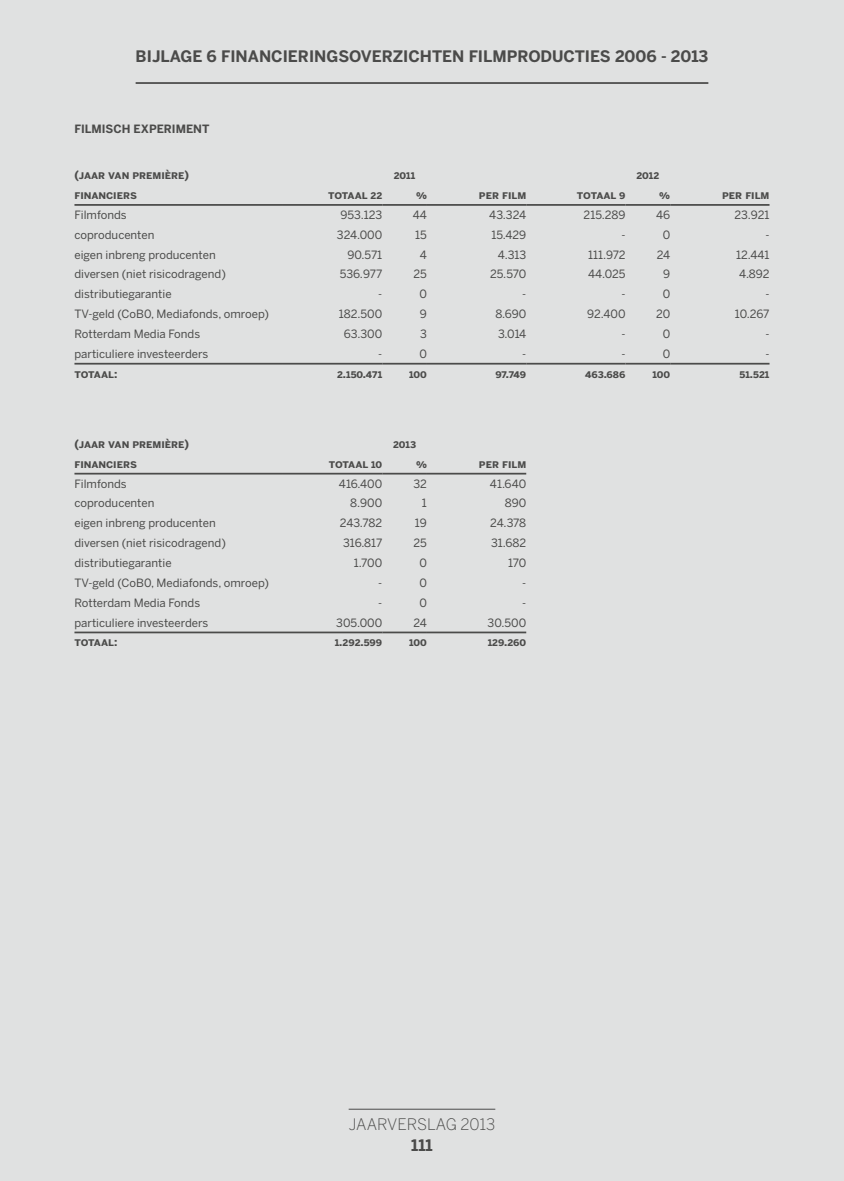
<style>
.page{position:relative;width:844px;height:1181px;background:#fff}
.page>*{position:absolute;margin:0;border:0;box-sizing:border-box;transform-origin:0 0}
.t1{font:700 15.75px "Benton Sans";color:#4b4b4a}
.t2{font:300 15.75px "Benton Sans";color:#4b4b4a}
.t3{font:11.38px "Benton Sans";color:#4b4b4a}
.t4{font:11.38px "Benton Sans Bold SC";color:#4b4b4a}
.t5{font:700 11.38px "Benton Sans";color:#4b4b4a}
</style>
<div class="page">
<div style="left:0;top:0;width:843px;height:1181px;background:#e0e1e1"></div>
<hr style="left:348px;top:1108px;width:147px;height:1px;background:#4b4b4a">
<hr style="left:74px;top:204px;width:209px;height:2px;background:#4b4b4a">
<hr style="left:283px;top:204px;width:99px;height:2px;background:#4b4b4a">
<hr style="left:382px;top:204px;width:45px;height:2px;background:#4b4b4a">
<hr style="left:427px;top:204px;width:99px;height:2px;background:#4b4b4a">
<hr style="left:526px;top:204px;width:99px;height:2px;background:#4b4b4a">
<hr style="left:625px;top:204px;width:45px;height:2px;background:#4b4b4a">
<hr style="left:670px;top:204px;width:99px;height:2px;background:#4b4b4a">
<hr style="left:74px;top:363px;width:209px;height:1px;background:#4b4b4a">
<hr style="left:283px;top:363px;width:99px;height:1px;background:#4b4b4a">
<hr style="left:382px;top:363px;width:45px;height:1px;background:#4b4b4a">
<hr style="left:427px;top:363px;width:99px;height:1px;background:#4b4b4a">
<hr style="left:526px;top:363px;width:99px;height:1px;background:#4b4b4a">
<hr style="left:625px;top:363px;width:45px;height:1px;background:#4b4b4a">
<hr style="left:670px;top:363px;width:99px;height:1px;background:#4b4b4a">
<hr style="left:74px;top:473px;width:209px;height:1px;background:#4b4b4a">
<hr style="left:283px;top:473px;width:99px;height:1px;background:#4b4b4a">
<hr style="left:382px;top:473px;width:45px;height:1px;background:#4b4b4a">
<hr style="left:427px;top:473px;width:99px;height:1px;background:#4b4b4a">
<hr style="left:74px;top:631px;width:209px;height:2px;background:#4b4b4a">
<hr style="left:283px;top:631px;width:99px;height:2px;background:#4b4b4a">
<hr style="left:382px;top:631px;width:45px;height:2px;background:#4b4b4a">
<hr style="left:427px;top:631px;width:99px;height:2px;background:#4b4b4a">
<hr style="left:136px;top:82px;width:572px;height:2px;background:#4b4b4a">
<p class="t1" style="left:136px;top:47px;width:574px">BIJLAGE 6 FINANCIERINGSOVERZICHTEN FILMPRODUCTIES 2006 - 2013</p>
<p class="t5" style="left:74px;top:122px;width:136px">FILMISCH EXPERIMENT</p>
<p class="t4" style="left:74px;top:168px;width:116px">(JAAR VAN PREMIÈRE)</p>
<p class="t4" style="left:393px;top:168px;width:23px">2011</p>
<p class="t4" style="left:636px;top:168px;width:24px">2012</p>
<p class="t4" style="left:74px;top:188px;width:64px">FINANCIERS</p>
<p class="t4" style="left:328px;top:188px;width:55px">TOTAAL 22</p>
<p class="t4" style="left:416px;top:188px;width:12px">%</p>
<p class="t4" style="left:479px;top:188px;width:49px">PER FILM</p>
<p class="t4" style="left:576px;top:188px;width:50px">TOTAAL 9</p>
<p class="t4" style="left:659px;top:188px;width:12px">%</p>
<p class="t4" style="left:722px;top:188px;width:49px">PER FILM</p>
<p class="t3" style="left:74px;top:208px;width:54px">Filmfonds</p>
<p class="t3" style="left:340px;top:208px;width:43px">953.123</p>
<p class="t3" style="left:413px;top:208px;width:16px">44</p>
<p class="t3" style="left:489px;top:208px;width:38px">43.324</p>
<p class="t3" style="left:583px;top:208px;width:43px">215.289</p>
<p class="t3" style="left:656px;top:208px;width:16px">46</p>
<p class="t3" style="left:734px;top:208px;width:36px">23.921</p>
<p class="t3" style="left:74px;top:228px;width:81px">coproducenten</p>
<p class="t3" style="left:337px;top:228px;width:47px">324.000</p>
<p class="t3" style="left:415px;top:228px;width:13px">15</p>
<p class="t3" style="left:491px;top:228px;width:36px">15.429</p>
<p class="t3" style="left:621px;top:228px;width:6px">-</p>
<p class="t3" style="left:662px;top:228px;width:9px">0</p>
<p class="t3" style="left:765px;top:228px;width:6px">-</p>
<p class="t3" style="left:74px;top:248px;width:143px">eigen inbreng producenten</p>
<p class="t3" style="left:347px;top:248px;width:36px">90.571</p>
<p class="t3" style="left:420px;top:248px;width:9px">4</p>
<p class="t3" style="left:497px;top:248px;width:30px">4.313</p>
<p class="t3" style="left:588px;top:248px;width:39px">111.972</p>
<p class="t3" style="left:656px;top:248px;width:15px">24</p>
<p class="t3" style="left:736px;top:248px;width:35px">12.441</p>
<p class="t3" style="left:74px;top:267px;width:153px">diversen (niet risicodragend)</p>
<p class="t3" style="left:339px;top:267px;width:44px">536.977</p>
<p class="t3" style="left:413px;top:267px;width:15px">25</p>
<p class="t3" style="left:490px;top:267px;width:38px">25.570</p>
<p class="t3" style="left:588px;top:267px;width:39px">44.025</p>
<p class="t3" style="left:663px;top:267px;width:9px">9</p>
<p class="t3" style="left:739px;top:267px;width:32px">4.892</p>
<p class="t3" style="left:74px;top:287px;width:99px">distributiegarantie</p>
<p class="t3" style="left:378px;top:287px;width:6px">-</p>
<p class="t3" style="left:419px;top:287px;width:9px">0</p>
<p class="t3" style="left:522px;top:287px;width:6px">-</p>
<p class="t3" style="left:621px;top:287px;width:6px">-</p>
<p class="t3" style="left:662px;top:287px;width:9px">0</p>
<p class="t3" style="left:765px;top:287px;width:6px">-</p>
<p class="t3" style="left:74px;top:307px;width:196px">TV-geld (CoB0, Mediafonds, omroep)</p>
<p class="t3" style="left:338px;top:307px;width:45px">182.500</p>
<p class="t3" style="left:420px;top:307px;width:9px">9</p>
<p class="t3" style="left:495px;top:307px;width:32px">8.690</p>
<p class="t3" style="left:587px;top:307px;width:40px">92.400</p>
<p class="t3" style="left:656px;top:307px;width:16px">20</p>
<p class="t3" style="left:734px;top:307px;width:36px">10.267</p>
<p class="t3" style="left:74px;top:327px;width:127px">Rotterdam Media Fonds</p>
<p class="t3" style="left:344px;top:327px;width:40px">63.300</p>
<p class="t3" style="left:420px;top:327px;width:8px">3</p>
<p class="t3" style="left:498px;top:327px;width:30px">3.014</p>
<p class="t3" style="left:621px;top:327px;width:6px">-</p>
<p class="t3" style="left:662px;top:327px;width:9px">0</p>
<p class="t3" style="left:765px;top:327px;width:6px">-</p>
<p class="t3" style="left:74px;top:347px;width:135px">particuliere investeerders</p>
<p class="t3" style="left:378px;top:347px;width:6px">-</p>
<p class="t3" style="left:419px;top:347px;width:9px">0</p>
<p class="t3" style="left:522px;top:347px;width:6px">-</p>
<p class="t3" style="left:621px;top:347px;width:6px">-</p>
<p class="t3" style="left:662px;top:347px;width:9px">0</p>
<p class="t3" style="left:765px;top:347px;width:6px">-</p>
<p class="t4" style="left:74px;top:367px;width:44px">TOTAAL:</p>
<p class="t4" style="left:337px;top:367px;width:47px">2.150.471</p>
<p class="t4" style="left:409px;top:367px;width:19px">100</p>
<p class="t4" style="left:495px;top:367px;width:32px">97.749</p>
<p class="t4" style="left:585px;top:367px;width:42px">463.686</p>
<p class="t4" style="left:652px;top:367px;width:19px">100</p>
<p class="t4" style="left:739px;top:367px;width:31px">51.521</p>
<p class="t4" style="left:74px;top:437px;width:116px">(JAAR VAN PREMIÈRE)</p>
<p class="t4" style="left:393px;top:437px;width:25px">2013</p>
<p class="t4" style="left:74px;top:457px;width:64px">FINANCIERS</p>
<p class="t4" style="left:329px;top:457px;width:55px">TOTAAL 10</p>
<p class="t4" style="left:416px;top:457px;width:12px">%</p>
<p class="t4" style="left:479px;top:457px;width:49px">PER FILM</p>
<p class="t3" style="left:74px;top:477px;width:54px">Filmfonds</p>
<p class="t3" style="left:339px;top:477px;width:45px">416.400</p>
<p class="t3" style="left:413px;top:477px;width:15px">32</p>
<p class="t3" style="left:490px;top:477px;width:38px">41.640</p>
<p class="t3" style="left:74px;top:496px;width:81px">coproducenten</p>
<p class="t3" style="left:350px;top:496px;width:33px">8.900</p>
<p class="t3" style="left:422px;top:496px;width:6px">1</p>
<p class="t3" style="left:504px;top:496px;width:23px">890</p>
<p class="t3" style="left:74px;top:516px;width:143px">eigen inbreng producenten</p>
<p class="t3" style="left:340px;top:516px;width:44px">243.782</p>
<p class="t3" style="left:415px;top:516px;width:13px">19</p>
<p class="t3" style="left:490px;top:516px;width:38px">24.378</p>
<p class="t3" style="left:74px;top:536px;width:153px">diversen (niet risicodragend)</p>
<p class="t3" style="left:343px;top:536px;width:41px">316.817</p>
<p class="t3" style="left:413px;top:536px;width:15px">25</p>
<p class="t3" style="left:491px;top:536px;width:37px">31.682</p>
<p class="t3" style="left:74px;top:556px;width:99px">distributiegarantie</p>
<p class="t3" style="left:353px;top:556px;width:30px">1.700</p>
<p class="t3" style="left:419px;top:556px;width:9px">0</p>
<p class="t3" style="left:508px;top:556px;width:20px">170</p>
<p class="t3" style="left:74px;top:576px;width:196px">TV-geld (CoB0, Mediafonds, omroep)</p>
<p class="t3" style="left:378px;top:576px;width:6px">-</p>
<p class="t3" style="left:419px;top:576px;width:9px">0</p>
<p class="t3" style="left:522px;top:576px;width:6px">-</p>
<p class="t3" style="left:74px;top:596px;width:127px">Rotterdam Media Fonds</p>
<p class="t3" style="left:378px;top:596px;width:6px">-</p>
<p class="t3" style="left:419px;top:596px;width:9px">0</p>
<p class="t3" style="left:522px;top:596px;width:6px">-</p>
<p class="t3" style="left:74px;top:615px;width:135px">particuliere investeerders</p>
<p class="t3" style="left:336px;top:615px;width:47px">305.000</p>
<p class="t3" style="left:413px;top:615px;width:15px">24</p>
<p class="t3" style="left:487px;top:615px;width:40px">30.500</p>
<p class="t4" style="left:74px;top:635px;width:44px">TOTAAL:</p>
<p class="t4" style="left:334px;top:635px;width:49px">1.292.599</p>
<p class="t4" style="left:409px;top:635px;width:19px">100</p>
<p class="t4" style="left:487px;top:635px;width:40px">129.260</p>
<h1 class="t2" style="left:348px;top:1115px;width:148px">JAARVERSLAG 2013</h1>
<h1 class="t1" style="left:411px;top:1136px;width:23px">111</h1>
</div>
